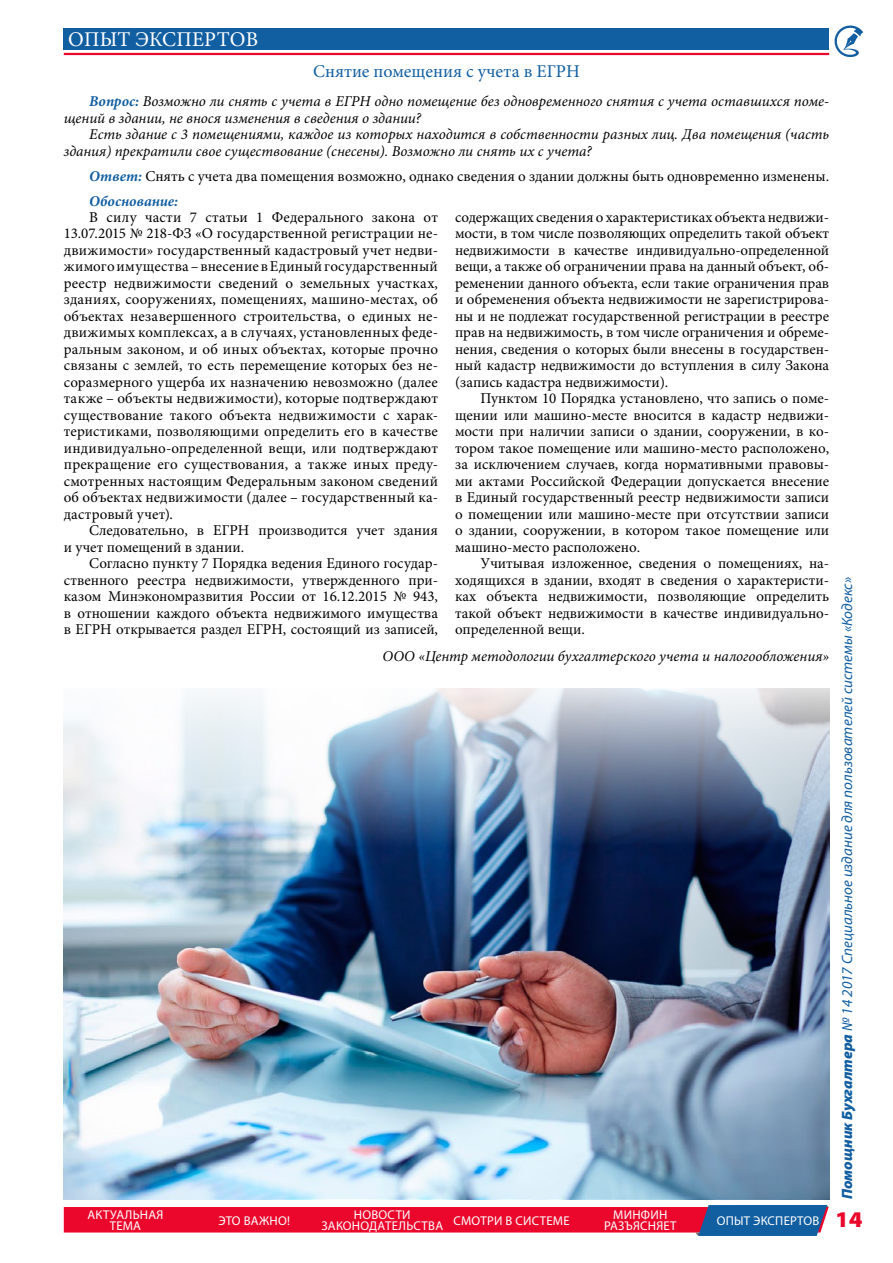
<style>
.page{position:relative;width:893px;height:1263px;background:#fff}
.page>*{position:absolute;margin:0;border:0;box-sizing:border-box;transform-origin:0 0}
.t1{font:900 semi-expanded 22.5px "Myriad Pro";color:#ea072b}
.t2{font:21px "Minion Pro";color:#fff}
.t3{font:18px "Minion Pro";color:#115ea1}
.t4{font:15px/16.5px "Minion Pro";color:#000;text-align:justify}
.t5{font:italic 15px/16.5px "Minion Pro";color:#000}
.t6{font:italic 15px "Myriad Pro";color:#115ea1}
.t7{font:12.75px/10.5px "Myriad Pro";letter-spacing:.105em;color:#fff}
.t8{font:12.75px "Myriad Pro";letter-spacing:.125em;color:#fff}
.t9{font:12.75px "Myriad Pro";letter-spacing:.13em;color:#fff}
.s1{font-weight:700;color:#115ea1}
.s2{font-weight:700;font-style:italic;color:#115ea1}
.s3{font-weight:900}
</style>
<div class="page">
<svg style="left:834px;top:25px;width:29px;height:32px"></svg>
<div style="left:64px;top:29px;width:765px;height:21px;background:#115ea1"></div>
<hr style="left:64px;top:53px;width:765px;height:2px;background:#ea072b">
<svg style="left:64px;top:1205px;width:765px;height:31px;background:#cb3a5d"></svg>
<img style="left:64px;top:689px;width:765px;height:510px">
<h2 class="t2" style="left:68px;top:25px;width:32px">Опыт</h2>
<h2 class="t2" style="left:135px;top:25px;width:15px">экспертов</h2>
<p class="t3" style="left:313px;top:59px;width:268px">Снятие помещения с учета в ЕГРН</p>
<p class="t5" style="left:64px;top:93px;width:767px;text-indent:26px"><span class="s1">Вопрос:</span> Возможно ли снять с учета в ЕГРН одно помещение без одновременного снятия с учета оставшихся поме&shy;щений в здании, не внося изменения в сведения о здании?</p>
<p class="t5" style="left:64px;top:126px;width:767px;text-indent:26px">Есть здание с 3 помещениями, каждое из которых находится в собственности разных лиц. Два помещения (часть здания) прекратили свое существование (снесены). Возможно ли снять их с учета?</p>
<p class="t4" style="left:89px;top:163px;width:741px;line-height:25px"><span class="s2">Ответ:</span> Снять с учета два помещения возможно, однако сведения о здании должны быть одновременно изменены.<br><span class="s2">Обоснование:</span></p>
<p class="t4" style="left:64px;top:209px;width:376px;text-indent:26px">В силу части 7 статьи 1 Федерального закона от 13.07.2015 № 218-ФЗ «О государственной регистрации не&shy;движимости» государственный кадастровый учет недви&shy;жимого имущества – внесение в Единый государственный реестр недвижимости сведений о земельных участках, зданиях, сооружениях, помещениях, машино-местах, об объектах незавершенного строительства, о единых не&shy;движимых комплексах, а в случаях, установленных феде&shy;ральным законом, и об иных объектах, которые прочно связаны с землей, то есть перемещение которых без не&shy;соразмерного ущерба их назначению невозможно (далее также – объекты недвижимости), которые подтверждают существование такого объекта недвижимости с харак&shy;теристиками, позволяющими определить его в качестве индивидуально-определенной вещи, или подтверждают прекращение его существования, а также иных преду&shy;смотренных настоящим Федеральным законом сведений об объектах недвижимости (далее – государственный ка&shy;дастровый учет).</p>
<p class="t4" style="left:64px;top:522px;width:376px;text-indent:26px">Следовательно, в ЕГРН производится учет здания и учет помещений в здании.</p>
<p class="t4" style="left:64px;top:555px;width:376px;text-indent:26px">Согласно пункту 7 Порядка ведения Единого государ&shy;ственного реестра недвижимости, утвержденного при&shy;казом Минэкономразвития России от 16.12.2015 № 943, в отношении каждого объекта недвижимого имущества в ЕГРН открывается раздел ЕГРН, состоящий из записей,</p>
<p class="t4" style="left:455px;top:209px;width:376px">содержащих сведения о характеристиках объекта недвижи&shy;мости, в том числе позволяющих определить такой объект недвижимости в качестве индивидуально-определенной вещи, а также об ограничении права на данный объект, об&shy;ременении данного объекта, если такие ограничения прав и обременения объекта недвижимости не зарегистрирова&shy;ны и не подлежат государственной регистрации в реестре прав на недвижимость, в том числе ограничения и обреме&shy;нения, сведения о которых были внесены в государствен&shy;ный кадастр недвижимости до вступления в силу Закона (запись кадастра недвижимости).</p>
<p class="t4" style="left:455px;top:390px;width:376px;text-indent:26px">Пунктом 10 Порядка установлено, что запись о поме&shy;щении или машино-месте вносится в кадастр недвижи&shy;мости при наличии записи о здании, сооружении, в ко&shy;тором такое помещение или машино-место расположено, за исключением случаев, когда нормативными правовы&shy;ми актами Российской Федерации допускается внесение в Единый государственный реестр недвижимости записи о помещении или машино-месте при отсутствии записи о здании, сооружении, в котором такое помещение или машино-место расположено.</p>
<p class="t4" style="left:455px;top:555px;width:376px;text-indent:26px">Учитывая изложенное, сведения о помещениях, на&shy;ходящихся в здании, входят в сведения о характеристи&shy;ках объекта недвижимости, позволяющие определить такой объект недвижимости в качестве индивидуально&shy;определенной вещи.</p>
<p class="t5" style="left:382px;top:647px;width:448px">ООО «Центр методологии бухгалтерского учета и налогообложения»</p>
<p class="t6" style="left:838px;top:1199px;width:623px;rotate:-90deg"><span class="s3">Помощник Бухгалтера</span> № 14 2017 Специальное издание для пользователей системы «Кодекс»</p>
<h1 class="t1" style="left:835px;top:1204px;width:29px">14</h1>
<p class="t7" style="left:354px;top:1209px;width:58px">но вости</p>
<p class="t7" style="left:321px;top:1220px;width:31px">законо</p>
<p class="t7" style="left:369px;top:1220px;width:94px">дательства смо</p>
<p class="t9" style="left:481px;top:1212px;width:91px">три в системе</p>
<p class="t7" style="left:604px;top:1209px;width:73px;text-align:center">минфин разъясн яет</p>
<p class="t8" style="left:717px;top:1212px;width:104px">опыт экспертов</p>
<p class="t7" style="left:110px;top:1209px;width:55px;text-indent:-22px">Актуальная тема</p>
<p class="t7" style="left:218px;top:1215px;width:73px">это важно!</p>
</div>
